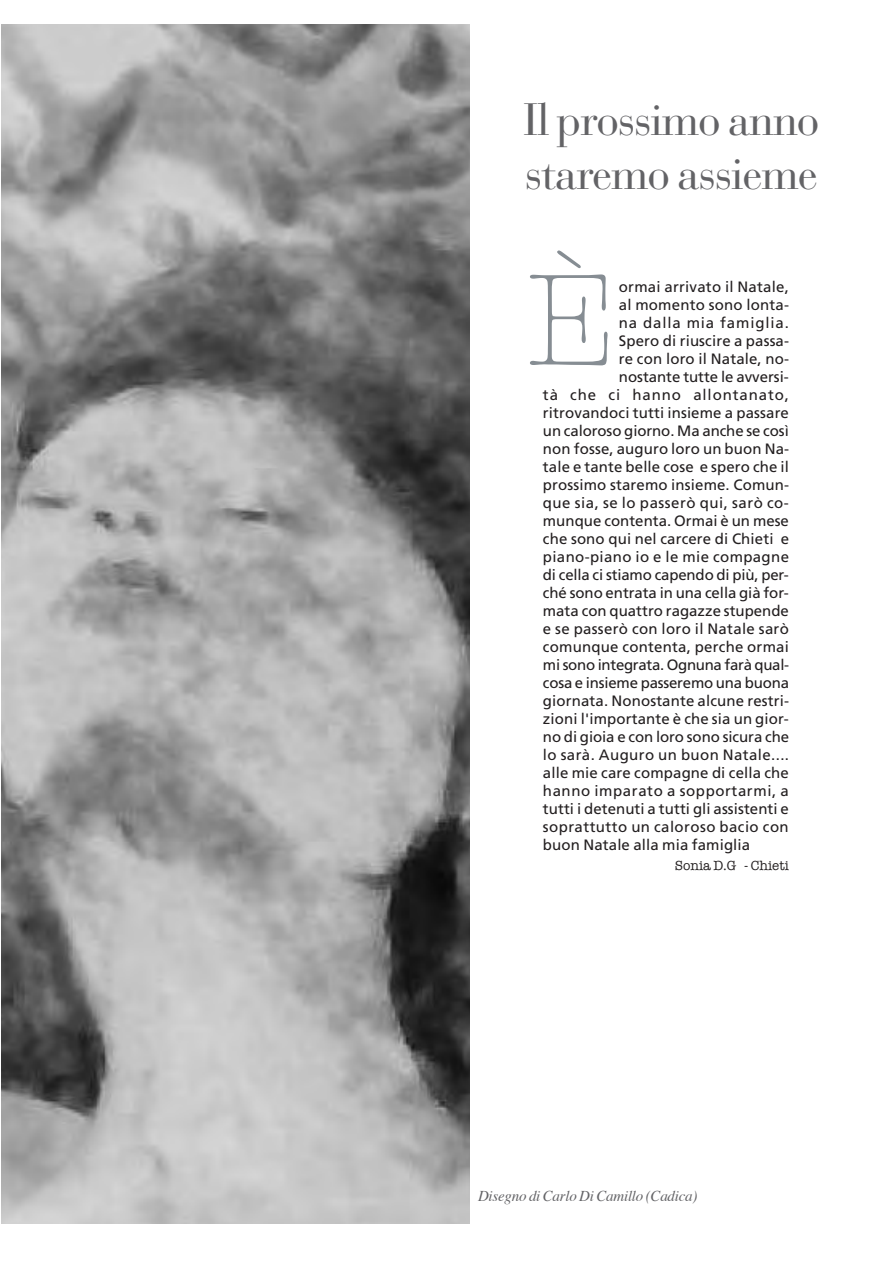
<style>
.page{position:relative;width:893px;height:1263px;background:#fff}
.page>*{position:absolute;margin:0;border:0;box-sizing:border-box;transform-origin:0 0}
.t1{font:300 134.7px "American Typewriter";color:#868d93}
.t2{font:45px/54.3px "Bauer Bodoni";letter-spacing:-.025em;color:#636366}
.t3{font:15px "Frutiger";letter-spacing:.01em;color:#231f20}
.t4{font:15px "Frutiger";letter-spacing:.06em;color:#231f20}
.t5{font:15px "Frutiger";letter-spacing:-.01em;color:#231f20}
.t6{font:15px "Frutiger";letter-spacing:-.02em;color:#231f20}
.t7{font:italic 15px "Times";letter-spacing:-.015em;color:#636366}
.t8{font:15px "Frutiger";letter-spacing:.035em;color:#231f20}
.t9{font:15px "Frutiger";letter-spacing:-.015em;color:#231f20}
.t10{font:15px "Frutiger";letter-spacing:.03em;color:#231f20}
.t11{font:15px "Frutiger";letter-spacing:.04em;color:#231f20}
.t12{font:13.5px "American Typewriter";color:#231f20}
</style>
<div class="page">
<img style="left:1px;top:25px;width:468px;height:1198px">
<h2 class="t2" style="left:523px;top:98px;width:298px">Il prossimo anno staremo assieme</h2>
<h1 class="t1" style="left:527px;top:245px;width:92px">È</h1>
<p class="t3" style="left:619px;top:281px;width:172px">ormai arrivato il Natale,</p>
<p class="t3" style="left:619px;top:299px;width:172px">al momento sono lonta-</p>
<p class="t4" style="left:619px;top:317px;width:172px">na dalla mia famiglia.</p>
<p class="t3" style="left:619px;top:335px;width:172px">Spero di riuscire a passa-</p>
<p class="t3" style="left:619px;top:353px;width:172px">re con loro il Natale, no-</p>
<p class="t3" style="left:619px;top:371px;width:171px">nostante tutte le avversi-</p>
<p class="t4" style="left:543px;top:389px;width:247px">tà che ci hanno allontanato,</p>
<p class="t3" style="left:543px;top:407px;width:248px">ritrovandoci tutti insieme a passare</p>
<p class="t3" style="left:543px;top:425px;width:247px">un caloroso giorno. Ma anche se così</p>
<p class="t3" style="left:543px;top:443px;width:248px">non fosse, auguro loro un buon Na-</p>
<p class="t3" style="left:543px;top:461px;width:247px">tale e tante belle cose e spero che il</p>
<p class="t3" style="left:543px;top:479px;width:248px">prossimo staremo insieme. Comun-</p>
<p class="t8" style="left:543px;top:497px;width:247px">que sia, se lo passerò qui, sarò co-</p>
<p class="t3" style="left:543px;top:515px;width:248px">munque contenta. Ormai è un mese</p>
<p class="t3" style="left:543px;top:533px;width:248px">che sono qui nel carcere di Chieti e</p>
<p class="t3" style="left:543px;top:551px;width:248px">piano-piano io e le mie compagne</p>
<p class="t5" style="left:543px;top:569px;width:247px">di cella ci stiamo capendo di più, per-</p>
<p class="t3" style="left:543px;top:587px;width:247px">ché sono entrata in una cella già for-</p>
<p class="t3" style="left:543px;top:605px;width:248px">mata con quattro ragazze stupende</p>
<p class="t3" style="left:543px;top:623px;width:247px">e se passerò con loro il Natale sarò</p>
<p class="t3" style="left:543px;top:641px;width:248px">comunque contenta, perche ormai</p>
<p class="t6" style="left:543px;top:659px;width:248px">mi sono integrata. Ognuna farà qual-</p>
<p class="t9" style="left:543px;top:677px;width:248px">cosa e insieme passeremo una buona</p>
<p class="t3" style="left:543px;top:695px;width:248px">giornata. Nonostante alcune restri-</p>
<p class="t3" style="left:543px;top:713px;width:247px">zioni l'importante è che sia un gior-</p>
<p class="t3" style="left:543px;top:731px;width:248px">no di gioia e con loro sono sicura che</p>
<p class="t3" style="left:543px;top:749px;width:248px">lo sarà. Auguro un buon Natale....</p>
<p class="t3" style="left:543px;top:767px;width:247px">alle mie care compagne di cella che</p>
<p class="t11" style="left:543px;top:785px;width:247px">hanno imparato a sopportarmi, a</p>
<p class="t3" style="left:543px;top:803px;width:248px">tutti i detenuti a tutti gli assistenti e</p>
<p class="t10" style="left:543px;top:821px;width:247px">soprattutto un caloroso bacio con</p>
<p class="t3" style="left:543px;top:839px;width:209px">buon Natale alla mia famiglia</p>
<p class="t12" style="left:675px;top:858px;width:116px">Sonia D.G - Chieti</p>
<p class="t7" style="left:478px;top:1190px;width:221px">Disegno di Carlo Di Camillo (Cadica)</p>
</div>
